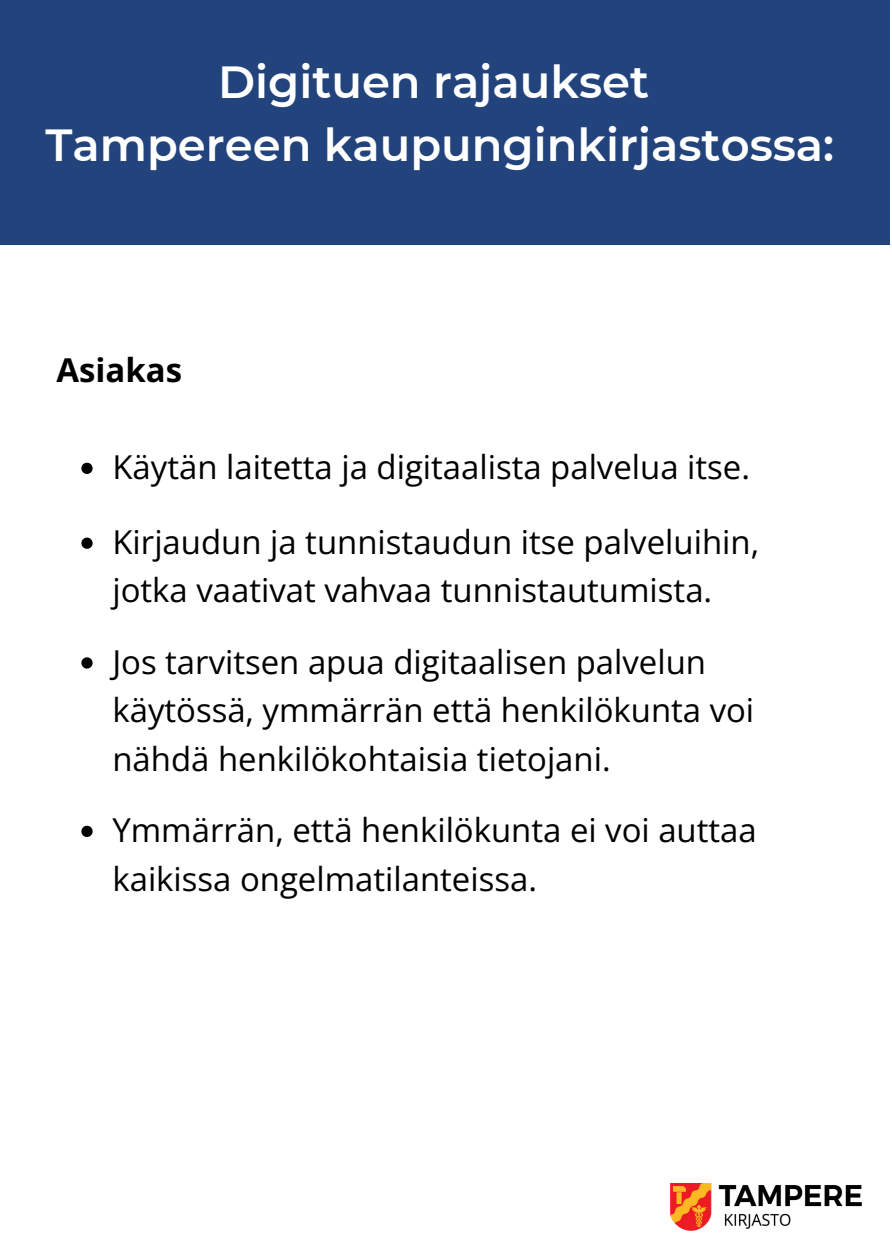
<style>
.page{position:relative;width:892px;height:1258px;background:#fff}
.page>*{position:absolute;margin:0;border:0;box-sizing:border-box;transform-origin:0 0}
.t1{font:600 45px "Montserrat";color:#fff}
.t2{font:33px/48.6px "Open Sans";color:#000}
.t3{font:700 33px "Open Sans";color:#000}
</style>
<div class="page">
<div style="left:0;top:0;width:889px;height:245px;background:#22437b"></div>
<svg style="left:81px;top:463px;width:12px;height:11px"></svg>
<svg style="left:81px;top:537px;width:12px;height:12px"></svg>
<svg style="left:81px;top:657px;width:12px;height:11px"></svg>
<svg style="left:81px;top:826px;width:12px;height:11px"></svg>
<img style="left:670px;top:1183px;width:191px;height:47px">
<p class="t1" style="left:218px;top:55px;width:432px">Digituen rajaukset</p>
<p class="t1" style="left:45px;top:118px;width:790px">Tampereen kaupunginkirjastossa:</p>
<h2 class="t3" style="left:56px;top:346px;width:127px">Asiakas</h2>
<p class="t2" style="left:112px;top:442px;width:639px">Käytän laitetta ja digitaalista palvelua itse.</p>
<p class="t2" style="left:112px;top:517px;width:648px">Kirjaudun ja tunnistaudun itse palveluihin, jotka vaativat vahvaa tunnistautumista.</p>
<p class="t2" style="left:112px;top:636px;width:643px">Jos tarvitsen apua digitaalisen palvelun käytössä, ymmärrän että henkilökunta voi nähdä henkilökohtaisia tietojani.</p>
<p class="t2" style="left:112px;top:805px;width:645px">Ymmärrän, että henkilökunta ei voi auttaa kaikissa ongelmatilanteissa.</p>
</div>
